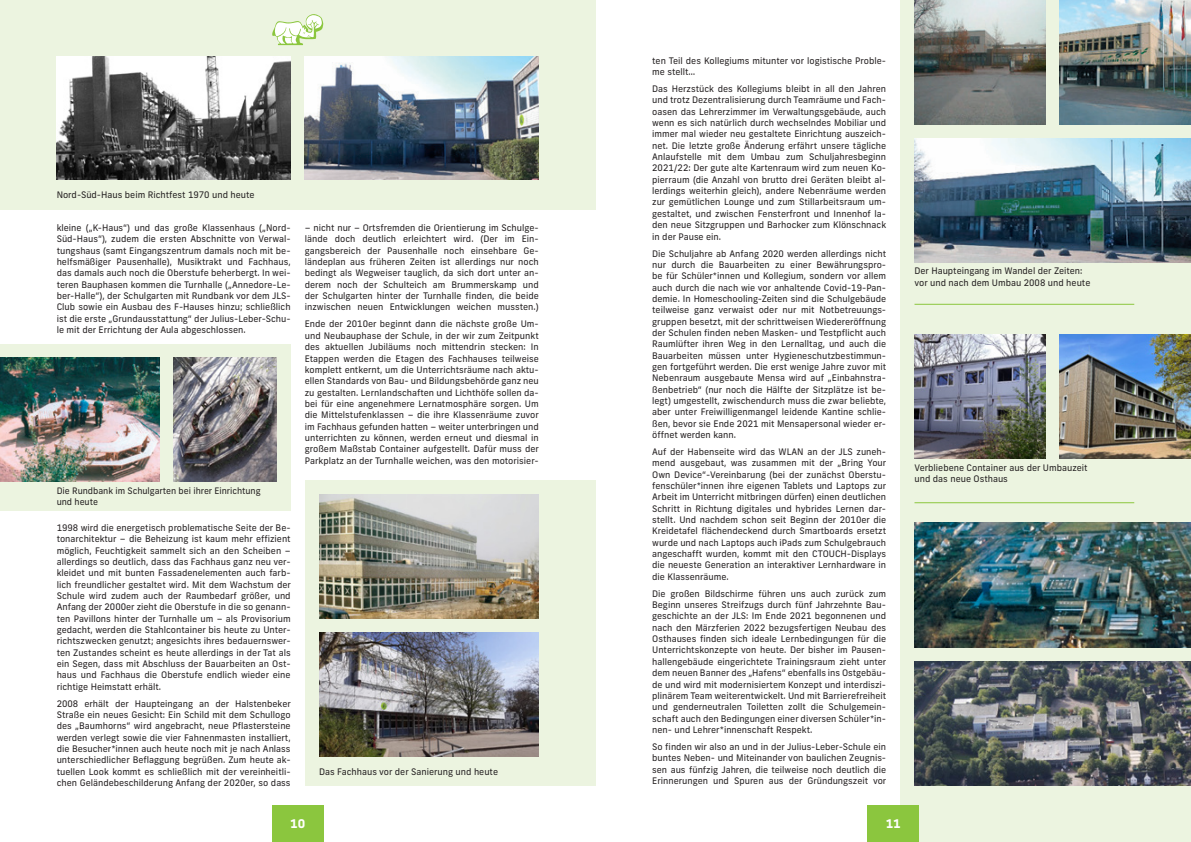
<style>
.page{position:relative;width:1191px;height:842px;background:#fff}
.page>*{position:absolute;margin:0;border:0;box-sizing:border-box;transform-origin:0 0}
.t1{font:700 12px "Frank New";color:#fff}
.t2{font:9px/11.3px "Frank New";color:#231f20;text-align:justify}
.t3{font:8.9px/11.3px "Frank New";letter-spacing:-.005em;color:#231f20}
</style>
<div class="page">
<div style="left:0;top:0;width:595px;height:209px;background:#ecf4e0"></div>
<div style="left:305px;top:480px;width:290px;height:305px;background:#ecf4e0"></div>
<img style="left:57px;top:57px;width:234px;height:123px">
<img style="left:305px;top:57px;width:234px;height:123px">
<div style="left:0;top:344px;width:291px;height:166px;background:#ecf4e0"></div>
<img style="left:0;top:358px;width:159px;height:124px">
<img style="left:174px;top:358px;width:102px;height:124px">
<img style="left:319px;top:495px;width:220px;height:124px">
<img style="left:319px;top:633px;width:220px;height:124px">
<div style="left:900px;top:0;width:291px;height:842px;background:#ecf4e0"></div>
<img style="left:914px;top:138px;width:277px;height:124px">
<img style="left:914px;top:523px;width:277px;height:124px">
<img style="left:914px;top:661px;width:277px;height:124px">
<img style="left:914px;top:0;width:131px;height:124px">
<img style="left:914px;top:334px;width:131px;height:125px">
<img style="left:1059px;top:334px;width:132px;height:125px">
<img style="left:1059px;top:0;width:132px;height:124px">
<hr style="left:914px;top:304px;width:220px;height:1px;background:#8bc63e">
<hr style="left:914px;top:502px;width:220px;height:1px;background:#8bc63e">
<div style="left:867px;top:805px;width:51px;height:37px;background:#8bc63e"></div>
<div style="left:272px;top:805px;width:51px;height:37px;background:#8bc63e"></div>
<svg style="left:272px;top:14px;width:51px;height:31px"></svg>
<p class="t2" style="left:57px;top:189px;width:199px">Nord-Süd-Haus beim Richtfest 1970 und heute</p>
<p class="t2" style="left:57px;top:222px;width:235px">kleine („K-Haus“) und das große Klassenhaus („Nord-Süd-Haus“), zudem die ersten Abschnitte von Verwal&shy;tungshaus (samt Eingangszentrum damals noch mit be&shy;helfsmäßiger Pausenhalle), Musiktrakt und Fachhaus, das damals auch noch die Oberstufe beherbergt. In wei&shy;teren Bauphasen kommen die Turnhalle („Annedore-Le&shy;ber-Halle“), der Schulgarten mit Rundbank vor dem JLS-Club sowie ein Ausbau des F-Hauses hinzu; schließlich ist die erste „Grundausstattung“ der Julius-Leber-Schu&shy;le mit der Errichtung der Aula abgeschlossen.</p>
<p class="t3" style="left:57px;top:485px;width:205px">Die Rundbank im Schulgarten bei ihrer Einrichtung und heute</p>
<p class="t2" style="left:57px;top:522px;width:236px">1998 wird die energetisch problematische Seite der Be&shy;tonarchitektur – die Beheizung ist kaum mehr effizient möglich, Feuchtigkeit sammelt sich an den Scheiben – allerdings so deutlich, dass das Fachhaus ganz neu ver&shy;kleidet und mit bunten Fassadenelementen auch farb&shy;lich freundlicher gestaltet wird. Mit dem Wachstum der Schule wird zudem auch der Raumbedarf größer, und Anfang der 2000er zieht die Oberstufe in die so genann&shy;ten Pavillons hinter der Turnhalle um – als Provisorium gedacht, werden die Stahlcontainer bis heute zu Unter&shy;richtszwecken genutzt; angesichts ihres bedauernswer&shy;ten Zustandes scheint es heute allerdings in der Tat als ein Segen, dass mit Abschluss der Bauarbeiten an Ost&shy;haus und Fachhaus die Oberstufe endlich wieder eine richtige Heimstatt erhält.</p>
<p class="t2" style="left:57px;top:698px;width:236px">2008 erhält der Haupteingang an der Halstenbeker Straße ein neues Gesicht: Ein Schild mit dem Schullogo des „Baumhorns“ wird angebracht, neue Pflastersteine werden verlegt sowie die vier Fahnenmasten installiert, die Besucher*innen auch heute noch mit je nach Anlass unterschiedlicher Beflaggung begrüßen. Zum heute ak&shy;tuellen Look kommt es schließlich mit der vereinheitli&shy;chen Geländebeschilderung Anfang der 2020er, so dass</p>
<p class="t2" style="left:305px;top:222px;width:235px">– nicht nur – Ortsfremden die Orientierung im Schulge&shy;lände doch deutlich erleichtert wird. (Der im Ein&shy;gangsbereich der Pausenhalle noch einsehbare Ge&shy;ländeplan aus früheren Zeiten ist allerdings nur noch bedingt als Wegweiser tauglich, da sich dort unter an&shy;derem noch der Schulteich am Brummerskamp und der Schulgarten hinter der Turnhalle finden, die beide inzwischen neuen Entwicklungen weichen mussten.)</p>
<p class="t2" style="left:305px;top:318px;width:236px">Ende der 2010er beginnt dann die nächste große Um&shy;und Neubauphase der Schule, in der wir zum Zeitpunkt des aktuellen Jubiläums noch mittendrin stecken: In Etappen werden die Etagen des Fachhauses teilweise komplett entkernt, um die Unterrichtsräume nach aktu&shy;ellen Standards von Bau- und Bildungsbehörde ganz neu zu gestalten. Lernlandschaften und Lichthöfe sollen da&shy;bei für eine angenehmere Lernatmosphäre sorgen. Um die Mittelstufenklassen – die ihre Klassenräume zuvor im Fachhaus gefunden hatten – weiter unterbringen und unterrichten zu können, werden erneut und diesmal in großem Maßstab Container aufgestellt. Dafür muss der Parkplatz an der Turnhalle weichen, was den motorisier-</p>
<p class="t2" style="left:319px;top:766px;width:180px">Das Fachhaus vor der Sanierung und heute</p>
<p class="t2" style="left:652px;top:55px;width:235px">ten Teil des Kollegiums mitunter vor logistische Proble&shy;me stellt…</p>
<p class="t2" style="left:652px;top:83px;width:235px">Das Herzstück des Kollegiums bleibt in all den Jahren und trotz Dezentralisierung durch Teamräume und Fach&shy;oasen das Lehrerzimmer im Verwaltungsgebäude, auch wenn es sich natürlich durch wechselndes Mobiliar und immer mal wieder neu gestaltete Einrichtung auszeich&shy;net. Die letzte große Änderung erfährt unsere tägliche Anlaufstelle mit dem Umbau zum Schuljahresbeginn 2021/22: Der gute alte Kartenraum wird zum neuen Ko&shy;pierraum (die Anzahl von brutto drei Geräten bleibt al&shy;lerdings weiterhin gleich), andere Nebenräume werden zur gemütlichen Lounge und zum Stillarbeitsraum um&shy;gestaltet, und zwischen Fensterfront und Innenhof la&shy;den neue Sitzgruppen und Barhocker zum Klönschnack in der Pause ein.</p>
<p class="t2" style="left:652px;top:248px;width:235px">Die Schuljahre ab Anfang 2020 werden allerdings nicht nur durch die Bauarbeiten zu einer Bewährungspro&shy;be für Schüler*innen und Kollegium, sondern vor allem auch durch die nach wie vor anhaltende Covid-19-Pan&shy;demie. In Homeschooling-Zeiten sind die Schulgebäude teilweise ganz verwaist oder nur mit Notbetreuungs&shy;gruppen besetzt, mit der schrittweisen Wiedereröffnung der Schulen finden neben Masken- und Testpflicht auch Raumlüfter ihren Weg in den Lernalltag, und auch die Bauarbeiten müssen unter Hygieneschutzbestimmun&shy;gen fortgeführt werden. Die erst wenige Jahre zuvor mit Nebenraum ausgebaute Mensa wird auf „Einbahnstra&shy;ßenbetrieb“ (nur noch die Hälfte der Sitzplätze ist be&shy;legt) umgestellt, zwischendurch muss die zwar beliebte, aber unter Freiwilligenmangel leidende Kantine schlie&shy;ßen, bevor sie Ende 2021 mit Mensapersonal wieder er&shy;öffnet werden kann.</p>
<p class="t2" style="left:652px;top:446px;width:236px">Auf der Habenseite wird das WLAN an der JLS zuneh&shy;mend ausgebaut, was zusammen mit der „Bring Your Own Device“-Vereinbarung (bei der zunächst Oberstu&shy;fenschüler*innen ihre eigenen Tablets und Laptops zur Arbeit im Unterricht mitbringen dürfen) einen deutlichen Schritt in Richtung digitales und hybrides Lernen dar&shy;stellt. Und nachdem schon seit Beginn der 2010er die Kreidetafel flächendeckend durch Smartboards ersetzt wurde und nach Laptops auch iPads zum Schulgebrauch angeschafft wurden, kommt mit den CTOUCH-Displays die neueste Generation an interaktiver Lernhardware in die Klassenräume.</p>
<p class="t2" style="left:652px;top:588px;width:236px">Die großen Bildschirme führen uns auch zurück zum Beginn unseres Streifzugs durch fünf Jahrzehnte Bau&shy;geschichte an der JLS: Im Ende 2021 begonnenen und nach den Märzferien 2022 bezugsfertigen Neubau des Osthauses finden sich ideale Lernbedingungen für die Unterrichtskonzepte von heute. Der bisher im Pausen&shy;hallengebäude eingerichtete Trainingsraum zieht unter dem neuen Banner des „Hafens“ ebenfalls ins Ostgebäu&shy;de und wird mit modernisiertem Konzept und interdiszi&shy;plinärem Team weiterentwickelt. Und mit Barrierefreiheit und genderneutralen Toiletten zollt die Schulgemein&shy;schaft auch den Bedingungen einer diversen Schüler*in&shy;nen- und Lehrer*innenschaft Respekt.</p>
<p class="t2" style="left:652px;top:741px;width:236px">So finden wir also an und in der Julius-Leber-Schule ein buntes Neben- und Miteinander von baulichen Zeugnis&shy;sen aus fünfzig Jahren, die teilweise noch deutlich die Erinnerungen und Spuren aus der Gründungszeit vor</p>
<h1 class="t1" style="left:290px;top:815px;width:16px">10</h1>
<h1 class="t1" style="left:885px;top:815px;width:16px">11</h1>
<p class="t2" style="left:914px;top:265px;width:177px">Der Haupteingang im Wandel der Zeiten: vor und nach dem Umbau 2008 und heute</p>
<p class="t2" style="left:914px;top:462px;width:175px">Verbliebene Container aus der Umbauzeit und das neue Osthaus</p>
</div>
